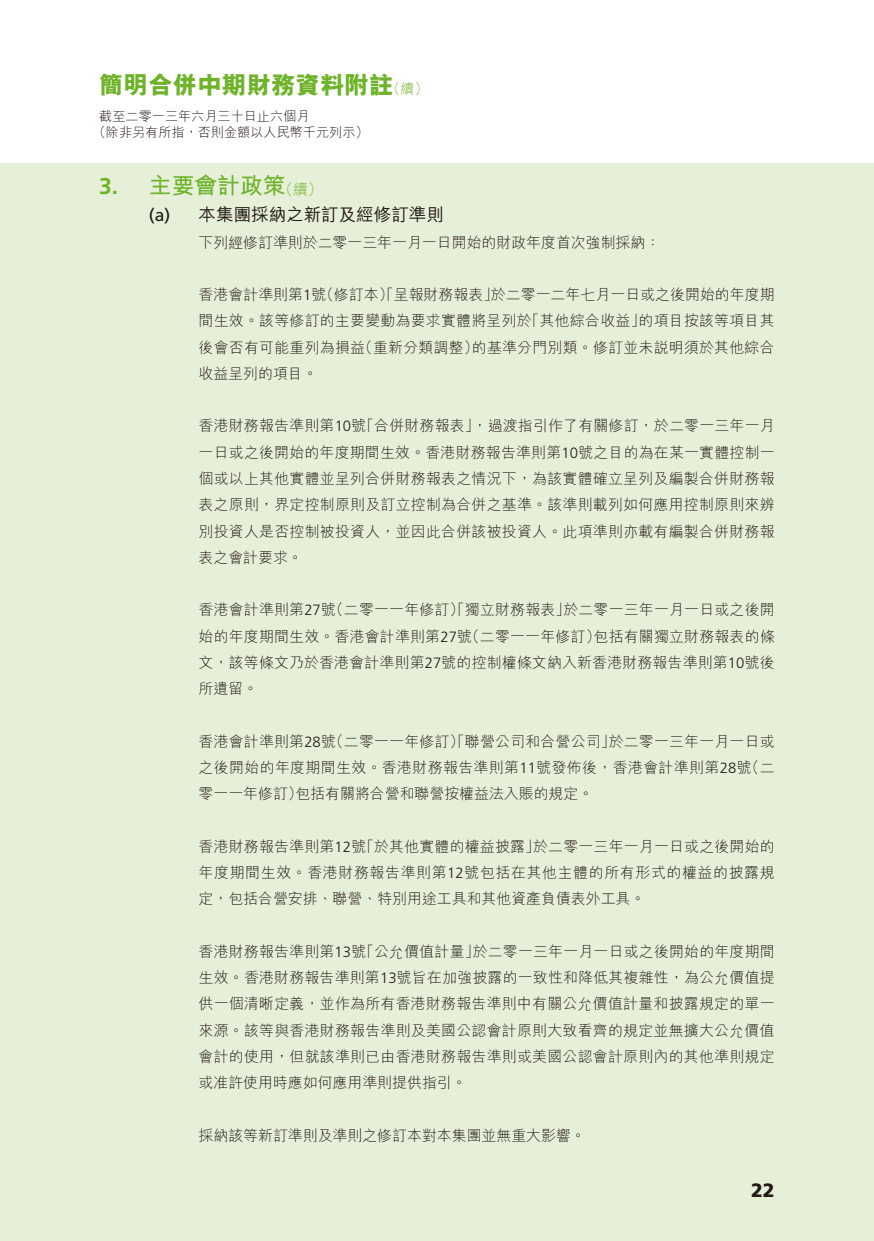
<style>
.page{position:relative;width:874px;height:1241px;background:#fff}
.page>*{position:absolute;margin:0;border:0;box-sizing:border-box;transform-origin:0 0}
.t1{font:24.5px "M Hei HK Xbold E Ten B5 H";color:#6eb329}
.t2{font:22.75px "M Hei HK Bold E Ten B5 H";color:#6eb329}
.t3{font:900 19.25px "Frutiger LT Std";color:#231916}
.t4{font:17.5px "M Hei HK Medium E Ten B5 H";color:#231916}
.t5{font:14.88px/26.2px "M Hei HK Light E Ten B5 H";letter-spacing:.01em;color:#231916;text-align:justify}
.t6{font:13.12px/15.8px "M Hei HK Light E Ten B5 H";color:#231916}
.s1{font-family:"M Hei HK Light E Ten B5 H";font-size:14px}
.s2{font-family:"Frutiger LT Std";font-weight:700}
.s3{font-family:"M Hei HK Light E Ten B5 H";font-size:14.88px}
.s4{font-family:"Frutiger LT Std"}
.s5{font-family:"Frutiger LT Std";font-weight:300}
</style>
<div class="page">
<div style="left:0;top:164px;width:873px;height:1076px;background:#e6f0d8"></div>
<h1 class="t1" style="left:99px;top:75px;width:331px">簡明合併中期財務資料附註<span class="s1">（續）</span></h1>
<p class="t6" style="left:93px;top:110px;width:277px;text-indent:7px">截至二零一三年六月三十日止六個月<br>（除非另有所指，否則金額以人民幣千元列示）</p>
<h2 class="t2" style="left:99px;top:177px;width:225px"><span class="s2">3.</span> 主要會計政策<span class="s3">（續）</span></h2>
<p class="t4" style="left:149px;top:208px;width:296px"><span class="s4">(a)</span> 本集團採納之新訂及經修訂準則</p>
<p class="t5" style="left:198px;top:231px;width:463px">下列經修訂準則於二零一三年一月一日開始的財政年度首次強制採納：</p>
<p class="t5" style="left:198px;top:283px;width:577px">香港會計準則第<span class="s5">1</span>號（修訂本）「呈報財務報表」於二零一二年七月一日或之後開始的年度期間生效。該等修訂的主要變動為要求實體將呈列於「其他綜合收益」的項目按該等項目其後會否有可能重列為損益（重新分類調整）的基準分門別類。修訂並未說明須於其他綜合收益呈列的項目。</p>
<p class="t5" style="left:198px;top:414px;width:577px">香港財務報告準則第<span class="s5">10</span>號「合併財務報表」，過渡指引作了有關修訂，於二零一三年一月一日或之後開始的年度期間生效。香港財務報告準則第<span class="s5">10</span>號之目的為在某一實體控制一個或以上其他實體並呈列合併財務報表之情況下，為該實體確立呈列及編製合併財務報表之原則，界定控制原則及訂立控制為合併之基準。該準則載列如何應用控制原則來辨別投資人是否控制被投資人，並因此合併該被投資人。此項準則亦載有編製合併財務報表之會計要求。</p>
<p class="t5" style="left:198px;top:598px;width:577px">香港會計準則第<span class="s5">27</span>號（二零一一年修訂）「獨立財務報表」於二零一三年一月一日或之後開始的年度期間生效。香港會計準則第<span class="s5">27</span>號（二零一一年修訂）包括有關獨立財務報表的條文，該等條文乃於香港會計準則第<span class="s5">27</span>號的控制權條文納入新香港財務報告準則第<span class="s5">10</span>號後所遺留。</p>
<p class="t5" style="left:198px;top:729px;width:577px">香港會計準則第<span class="s5">28</span>號（二零一一年修訂）「聯營公司和合營公司」於二零一三年一月一日或之後開始的年度期間生效。香港財務報告準則第<span class="s5">11</span>號發佈後，香港會計準則第<span class="s5">28</span>號（二零一一年修訂）包括有關將合營和聯營按權益法入賬的規定。</p>
<p class="t5" style="left:198px;top:834px;width:577px">香港財務報告準則第<span class="s5">12</span>號「於其他實體的權益披露」於二零一三年一月一日或之後開始的年度期間生效。香港財務報告準則第<span class="s5">12</span>號包括在其他主體的所有形式的權益的披露規定，包括合營安排、聯營、特別用途工具和其他資產負債表外工具。</p>
<p class="t5" style="left:198px;top:939px;width:577px">香港財務報告準則第<span class="s5">13</span>號「公允價值計量」於二零一三年一月一日或之後開始的年度期間生效。香港財務報告準則第<span class="s5">13</span>號旨在加強披露的一致性和降低其複雜性，為公允價值提供一個清晰定義，並作為所有香港財務報告準則中有關公允價值計量和披露規定的單一來源。該等與香港財務報告準則及美國公認會計原則大致看齊的規定並無擴大公允價值會計的使用，但就該準則已由香港財務報告準則或美國公認會計原則內的其他準則規定或准許使用時應如何應用準則提供指引。</p>
<p class="t5" style="left:198px;top:1123px;width:388px">採納該等新訂準則及準則之修訂本對本集團並無重大影響。</p>
<p class="t3" style="left:750px;top:1181px;width:25px">22</p>
</div>
